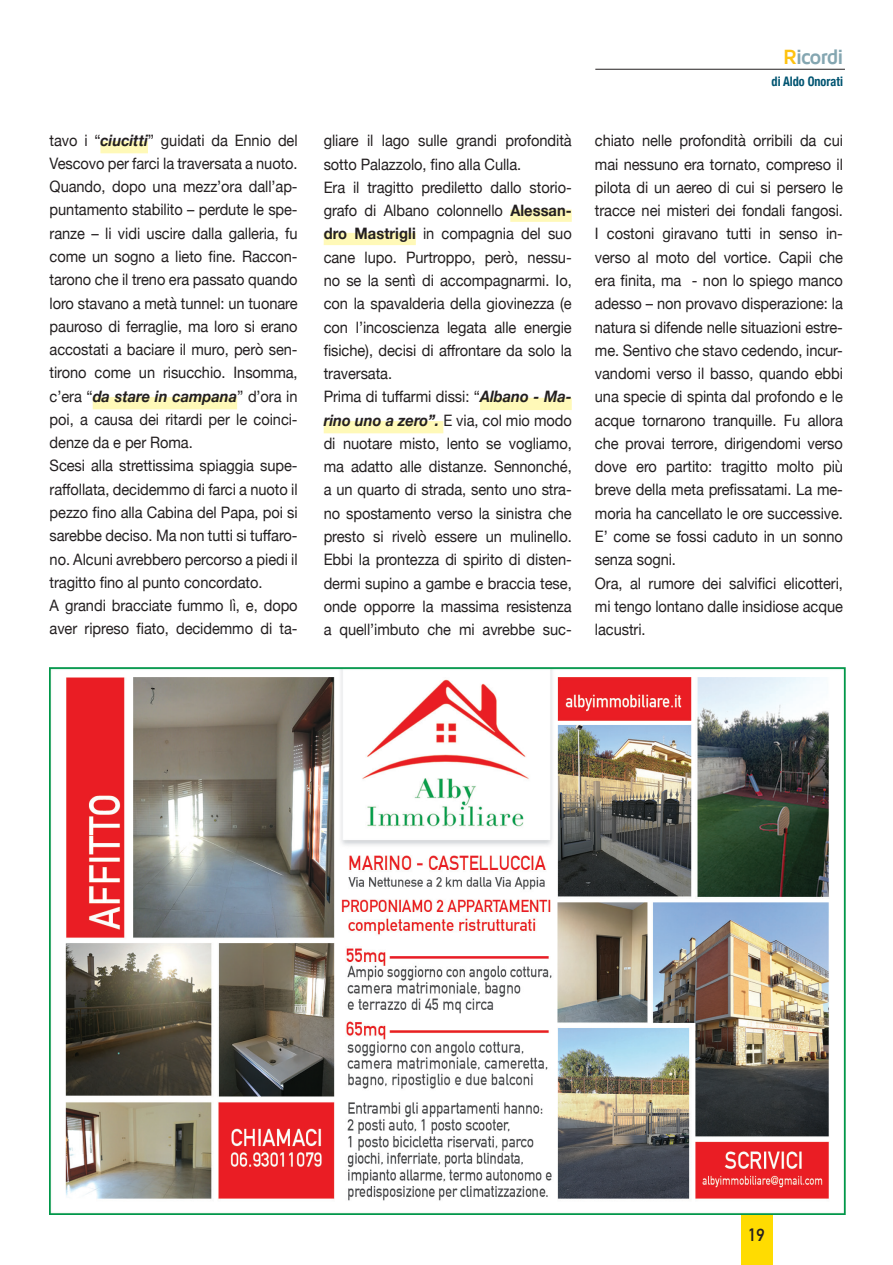
<style>
.page{position:relative;width:893px;height:1265px;background:#fff}
.page>*{position:absolute;margin:0;border:0;box-sizing:border-box;transform-origin:0 0}
.t1{font:700 21.18px "Maven Pro";letter-spacing:-.07em;color:#84a6b1}
.t2{font:700 17.5px "DIN Alternate";color:#231f20}
.t3{font:15.75px/23.3px "Helvetica Neue";letter-spacing:-.005em;color:#231f20;text-align:justify;scale:.93 1}
.t4{font:700 condensed 13.12px "Helvetica Neue";color:#005471;scale:.93 1}
.s1{font-weight:700;font-style:italic}
.s2{font-weight:700}
.s3{color:#fec210}
</style>
<div class="page">
<div style="left:100px;top:141px;width:48px;height:12px;background:#fff9b8"></div>
<div style="left:93px;top:397px;width:144px;height:12px;background:#fff9b8"></div>
<div style="left:510px;top:210px;width:62px;height:12px;background:#fff9b8"></div>
<div style="left:324px;top:233px;width:92px;height:12px;background:#fff9b8"></div>
<div style="left:480px;top:398px;width:92px;height:12px;background:#fff9b8"></div>
<div style="left:324px;top:421px;width:119px;height:12px;background:#fff9b8"></div>
<div style="left:741px;top:1215px;width:31px;height:50px;background:#ffdc01"></div>
<img style="left:50px;top:667px;width:795px;height:547px">
<hr style="left:595px;top:69px;width:250px;height:1px;background:#231f20">
<p class="t3" style="left:50px;top:129px;width:268px">tavo i “<span class="s1">ciucitti</span>” guidati da Ennio del<br>Vescovo per farci la traversata a nuoto.</p>
<p class="t3" style="left:50px;top:176px;width:268px">Quando, dopo una mezz’ora dall’ap&shy;puntamento stabilito – perdute le spe&shy;ranze – li vidi uscire dalla galleria, fu come un sogno a lieto fine. Raccon&shy;tarono che il treno era passato quando loro stavano a metà tunnel: un tuonare pauroso di ferraglie, ma loro si erano accostati a baciare il muro, però sen&shy;tirono come un risucchio. Insomma, c’era “<span class="s1">da stare in campana</span>” d’ora in poi, a causa dei ritardi per le coinci&shy;denze da e per Roma.</p>
<p class="t3" style="left:50px;top:455px;width:268px">Scesi alla strettissima spiaggia supe&shy;raffollata, decidemmo di farci a nuoto il pezzo fino alla Cabina del Papa, poi si sarebbe deciso. Ma non tutti si tuffaro&shy;no. Alcuni avrebbero percorso a piedi il tragitto fino al punto concordato.</p>
<p class="t3" style="left:50px;top:595px;width:268px">A grandi bracciate fummo lì, e, dopo aver ripreso fiato, decidemmo di ta-</p>
<p class="t3" style="left:324px;top:130px;width:268px">gliare il lago sulle grandi profondità sotto Palazzolo, fino alla Culla.</p>
<p class="t3" style="left:324px;top:177px;width:268px">Era il tragitto prediletto dallo storio&shy;grafo di Albano colonnello <span class="s2">Alessan&shy;dro Mastrigli</span> in compagnia del suo cane lupo. Purtroppo, però, nessu&shy;no se la sentì di accompagnarmi. Io, con la spavalderia della giovinezza (e con l’incoscienza legata alle energie fisiche), decisi di affrontare da solo la traversata.</p>
<p class="t3" style="left:324px;top:386px;width:268px">Prima di tuffarmi dissi: “<span class="s1">Albano - Ma&shy;rino uno a zero”.</span> E via, col mio modo di nuotare misto, lento se vogliamo, ma adatto alle distanze. Sennonché, a un quarto di strada, sento uno stra&shy;no spostamento verso la sinistra che presto si rivelò essere un mulinello.<br>Ebbi la prontezza di spirito di disten&shy;dermi supino a gambe e braccia tese, onde opporre la massima resistenza a quell’imbuto che mi avrebbe suc-</p>
<p class="t1" style="left:783px;top:45px;width:62px"><span class="s3">R</span>icordi</p>
<p class="t4" style="left:772px;top:70px;width:78px">di Aldo Onorati</p>
<p class="t3" style="left:595px;top:130px;width:268px">chiato nelle profondità orribili da cui mai nessuno era tornato, compreso il pilota di un aereo di cui si persero le tracce nei misteri dei fondali fangosi.<br>I costoni giravano tutti in senso in&shy;verso al moto del vortice. Capii che era finita, ma - non lo spiego manco adesso – non provavo disperazione: la natura si difende nelle situazioni estre&shy;me. Sentivo che stavo cedendo, incur&shy;vandomi verso il basso, quando ebbi una specie di spinta dal profondo e le acque tornarono tranquille. Fu allora che provai terrore, dirigendomi verso dove ero partito: tragitto molto più breve della meta prefissatami. La me&shy;moria ha cancellato le ore successive.<br>E’ come se fossi caduto in un sonno senza sogni.</p>
<p class="t3" style="left:595px;top:572px;width:268px">Ora, al rumore dei salvifici elicotteri, mi tengo lontano dalle insidiose acque lacustri.</p>
<p class="t2" style="left:748px;top:1222px;width:18px">19</p>
</div>
